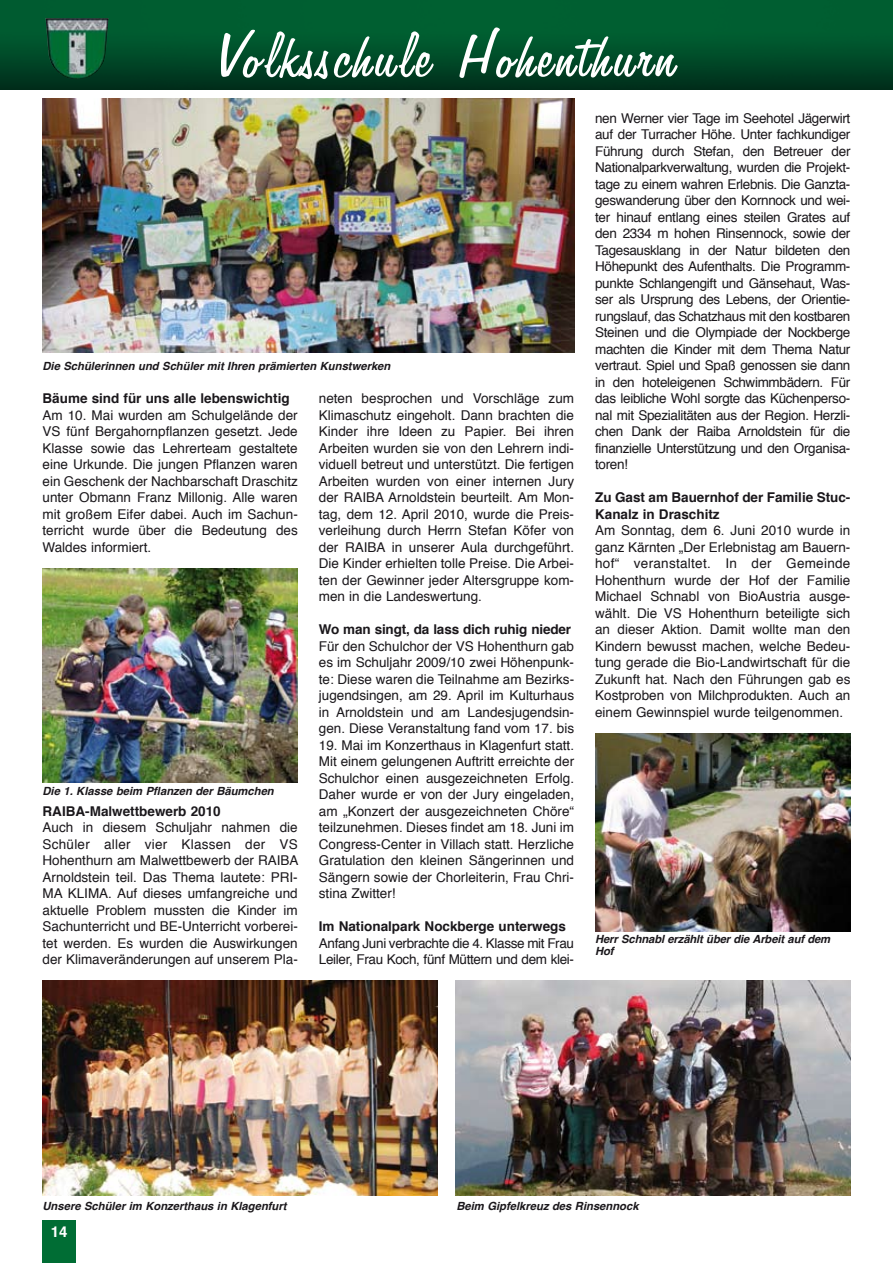
<style>
.page{position:relative;width:893px;height:1263px;background:#fff}
.page>*{position:absolute;margin:0;border:0;box-sizing:border-box;transform-origin:0 0}
.t1{font:72px "Freehand 575 BT Regular B";letter-spacing:.05em;color:#fff}
.t2{font:700 15px "Helvetica";color:#fff}
.t3{font:13.5px/16.5px "Helvetica";color:#1a171b;text-align:justify}
.t4{font:700 13.5px/16.5px "Helvetica";color:#1a171b}
.t5{font:13.5px/16.5px "Helvetica";letter-spacing:-.025em;color:#1a171b}
.t6{font:italic 700 11.25px/12px "Helvetica";color:#1a171b}
</style>
<div class="page">
<img style="left:0;top:0;width:893px;height:89px">
<img style="left:46px;top:18px;width:63px;height:62px">
<div style="left:43px;top:1220px;width:33px;height:43px;background:#006d34"></div>
<img style="left:43px;top:568px;width:255px;height:215px">
<img style="left:43px;top:98px;width:531px;height:254px">
<img style="left:43px;top:981px;width:395px;height:214px">
<img style="left:595px;top:733px;width:255px;height:198px">
<img style="left:455px;top:981px;width:395px;height:214px">
<h1 class="t1" style="left:216px;top:18px;width:462px">Volksschule Hohenthurn</h1>
<p class="t6" style="left:43px;top:360px;width:349px">Die Schülerinnen und Schüler mit Ihren prämierten Kunstwerken</p>
<p class="t4" style="left:43px;top:390px;width:249px">Bäume sind für uns alle lebenswichtig</p>
<p class="t3" style="left:43px;top:407px;width:257px">Am 10. Mai wurden am Schulgelände der VS fünf Bergahornpflanzen gesetzt. Jede Klasse sowie das Lehrerteam gestaltete eine Urkunde. Die jungen Pflanzen waren ein Geschenk der Nachbarschaft Draschitz unter Obmann Franz Millonig. Alle waren mit großem Eifer dabei. Auch im Sachun&shy;terricht wurde über die Bedeutung des Waldes informiert.</p>
<p class="t6" style="left:43px;top:785px;width:233px">Die 1. Klasse beim Pflanzen der Bäumchen</p>
<p class="t4" style="left:43px;top:803px;width:180px">RAIBA-Malwettbewerb 2010</p>
<p class="t3" style="left:43px;top:820px;width:258px">Auch in diesem Schuljahr nahmen die Schüler aller vier Klassen der VS Hohenthurn am Malwettbewerb der RAIBA Arnoldstein teil. Das Thema lautete: PRI-MA KLIMA. Auf dieses umfangreiche und aktuelle Problem mussten die Kinder im Sachunterricht und BE-Unterricht vorberei&shy;tet werden. Es wurden die Auswirkungen der Klimaveränderungen auf unserem Pla-</p>
<p class="t3" style="left:319px;top:391px;width:257px">neten besprochen und Vorschläge zum Klimaschutz eingeholt. Dann brachten die Kinder ihre Ideen zu Papier. Bei ihren Arbeiten wurden sie von den Lehrern indi&shy;viduell betreut und unterstützt. Die fertigen Arbeiten wurden von einer internen Jury der RAIBA Arnoldstein beurteilt. Am Mon&shy;tag, dem 12. April 2010, wurde die Preis&shy;verleihung durch Herrn Stefan Köfer von der RAIBA in unserer Aula durchgeführt.<br>Die Kinder erhielten tolle Preise. Die Arbei&shy;ten der Gewinner jeder Altersgruppe kom&shy;men in die Landeswertung.</p>
<p class="t4" style="left:319px;top:621px;width:254px">Wo man singt, da lass dich ruhig nieder</p>
<p class="t3" style="left:319px;top:638px;width:257px">Für den Schulchor der VS Hohenthurn gab es im Schuljahr 2009/10 zwei Höhenpunk&shy;te: Diese waren die Teilnahme am Bezirks&shy;jugendsingen, am 29. April im Kulturhaus in Arnoldstein und am Landesjugendsin&shy;gen. Diese Veranstaltung fand vom 17. bis</p>
<p class="t3" style="left:319px;top:737px;width:257px">19. Mai im Konzerthaus in Klagenfurt statt.<br>Mit einem gelungenen Auftritt erreichte der Schulchor einen ausgezeichneten Erfolg.<br>Daher wurde er von der Jury eingeladen, am „Konzert der ausgezeichneten Chöre“ teilzunehmen. Dieses findet am 18. Juni im Congress-Center in Villach statt. Herzliche Gratulation den kleinen Sängerinnen und Sängern sowie der Chorleiterin, Frau Chri&shy;stina Zwitter!</p>
<p class="t4" style="left:319px;top:918px;width:249px">Im Nationalpark Nockberge unterwegs</p>
<p class="t5" style="left:319px;top:935px;width:257px">Anfang Juni verbrachte die 4. Klasse mit Frau<br>Leiler, Frau Koch, fünf Müttern und dem klei-</p>
<p class="t3" style="left:595px;top:110px;width:257px">nen Werner vier Tage im Seehotel Jägerwirt auf der Turracher Höhe. Unter fachkundiger Führung durch Stefan, den Betreuer der Nationalparkverwaltung, wurden die Projekt&shy;tage zu einem wahren Erlebnis. Die Ganzta&shy;geswanderung über den Kornnock und wei&shy;ter hinauf entlang eines steilen Grates auf den 2334 m hohen Rinsennock, sowie der Tagesausklang in der Natur bildeten den Höhepunkt des Aufenthalts. Die Programm&shy;punkte Schlangengift und Gänsehaut, Was&shy;ser als Ursprung des Lebens, der Orientie&shy;rungslauf, das Schatzhaus mit den kostbaren Steinen und die Olympiade der Nockberge machten die Kinder mit dem Thema Natur vertraut. Spiel und Spaß genossen sie dann in den hoteleigenen Schwimmbädern. Für das leibliche Wohl sorgte das Küchenperso&shy;nal mit Spezialitäten aus der Region. Herzli&shy;chen Dank der Raiba Arnoldstein für die finanzielle Unterstützung und den Organisa&shy;toren!</p>
<p class="t4" style="left:595px;top:489px;width:256px">Zu Gast am Bauernhof der Familie Stuc-<br>Kanalz in Draschitz</p>
<p class="t3" style="left:595px;top:523px;width:257px">Am Sonntag, dem 6. Juni 2010 wurde in ganz Kärnten „Der Erlebnistag am Bauern&shy;hof“ veranstaltet. In der Gemeinde Hohenthurn wurde der Hof der Familie Michael Schnabl von BioAustria ausge&shy;wählt. Die VS Hohenthurn beteiligte sich an dieser Aktion. Damit wollte man den Kindern bewusst machen, welche Bedeu&shy;tung gerade die Bio-Landwirtschaft für die Zukunft hat. Nach den Führungen gab es Kostproben von Milchprodukten. Auch an einem Gewinnspiel wurde teilgenommen.</p>
<p class="t6" style="left:595px;top:933px;width:237px">Herr Schnabl erzählt über die Arbeit auf dem<br>Hof</p>
<p class="t6" style="left:43px;top:1200px;width:246px">Unsere Schüler im Konzerthaus in Klagenfurt</p>
<p class="t2" style="left:51px;top:1219px;width:18px">14</p>
<p class="t6" style="left:456px;top:1200px;width:184px">Beim Gipfelkreuz des Rinsennock</p>
</div>
